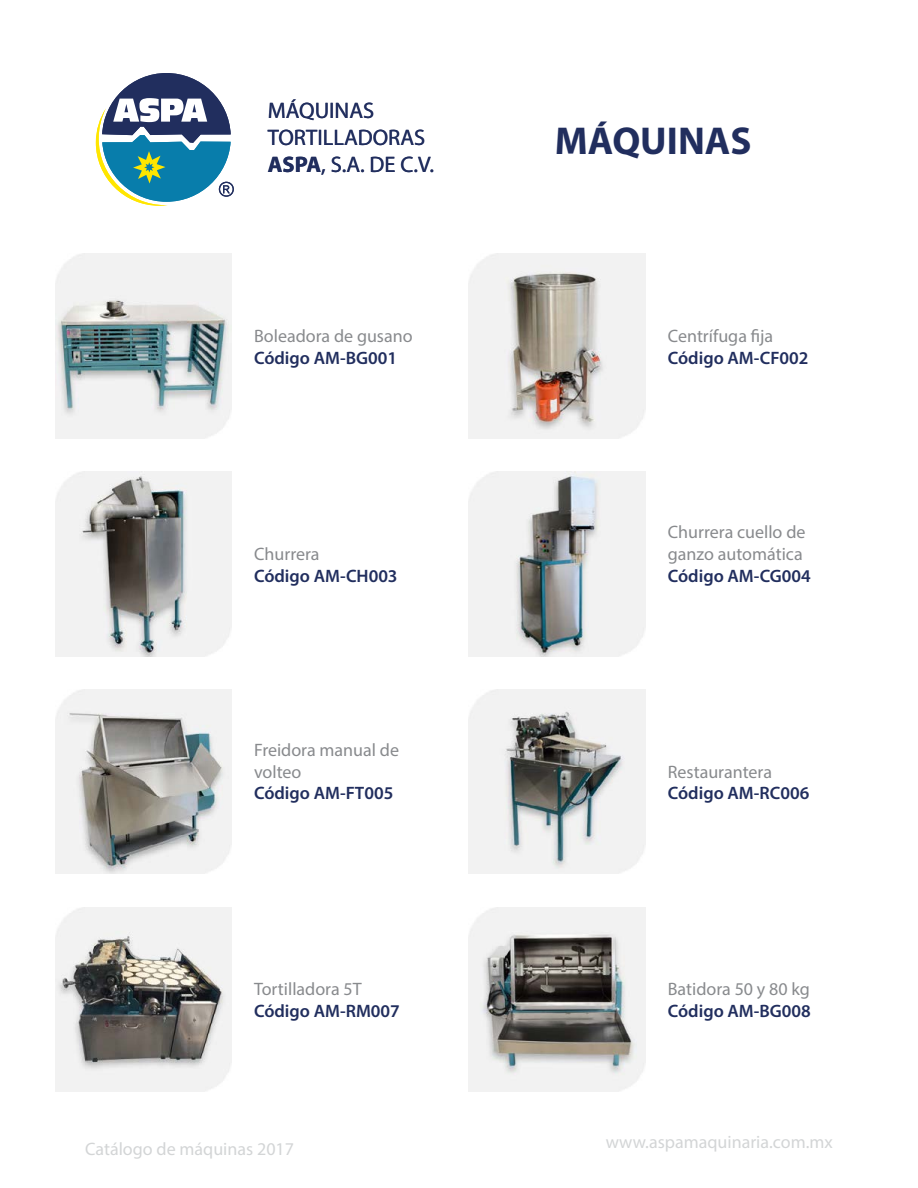
<style>
.page{position:relative;width:918px;height:1188px;background:#fff}
.page>*{position:absolute;margin:0;border:0;box-sizing:border-box;transform-origin:0 0}
.t1{font:700 39px "Myriad Pro";color:#212e5e}
.t2{font:22.5px/27px "Myriad Pro";color:#212e5e}
.t3{font:18px/21.6px "Myriad Pro";color:#888a8d}
.t4{font:600 18px "Myriad Pro";color:#212e5e}
.t5{font:18px "Myriad Pro";color:#d3d5d6}
.s1{font-weight:700}
</style>
<div class="page">
<svg style="left:96px;top:73px;width:138px;height:133px"></svg>
<img style="left:55px;top:254px;width:176px;height:184px">
<img style="left:55px;top:472px;width:176px;height:184px">
<img style="left:55px;top:689px;width:176px;height:185px">
<img style="left:55px;top:907px;width:176px;height:185px">
<img style="left:469px;top:254px;width:176px;height:184px">
<img style="left:469px;top:472px;width:176px;height:184px">
<img style="left:469px;top:689px;width:176px;height:185px">
<img style="left:469px;top:907px;width:176px;height:185px">
<p class="t2" style="left:268px;top:97px;width:168px">MÁQUINAS<br>TORTILLADORAS<br><span class="s1">ASPA</span>, S.A. DE C.V.</p>
<p class="t3" style="left:254px;top:325px;width:160px">Boleadora de gusano</p>
<p class="t4" style="left:254px;top:346px;width:145px">Código AM-BG001</p>
<p class="t3" style="left:254px;top:543px;width:67px">Churrera</p>
<p class="t4" style="left:254px;top:564px;width:145px">Código AM-CH003</p>
<p class="t3" style="left:254px;top:739px;width:147px">Freidora manual de volteo</p>
<p class="t4" style="left:254px;top:782px;width:141px">Código AM-FT005</p>
<p class="t3" style="left:254px;top:978px;width:109px">Tortilladora 5T</p>
<p class="t4" style="left:254px;top:1000px;width:147px">Código AM-RM007</p>
<p class="t5" style="left:85px;top:1138px;width:210px">Catálogo de máquinas 2017</p>
<h1 class="t1" style="left:555px;top:115px;width:198px">MÁQUINAS</h1>
<p class="t3" style="left:668px;top:325px;width:107px">Centrífuga fija</p>
<p class="t4" style="left:668px;top:346px;width:142px">Código AM-CF002</p>
<p class="t3" style="left:668px;top:521px;width:139px">Churrera cuello de ganzo automática</p>
<p class="t4" style="left:668px;top:564px;width:145px">Código AM-CG004</p>
<p class="t3" style="left:668px;top:761px;width:106px">Restaurantera</p>
<p class="t4" style="left:668px;top:782px;width:143px">Código AM-RC006</p>
<p class="t3" style="left:668px;top:978px;width:144px">Batidora 50 y 80 kg</p>
<p class="t4" style="left:668px;top:999px;width:145px">Código AM-BG008</p>
<p class="t5" style="left:606px;top:1131px;width:229px">www.aspamaquinaria.com.mx</p>
</div>
